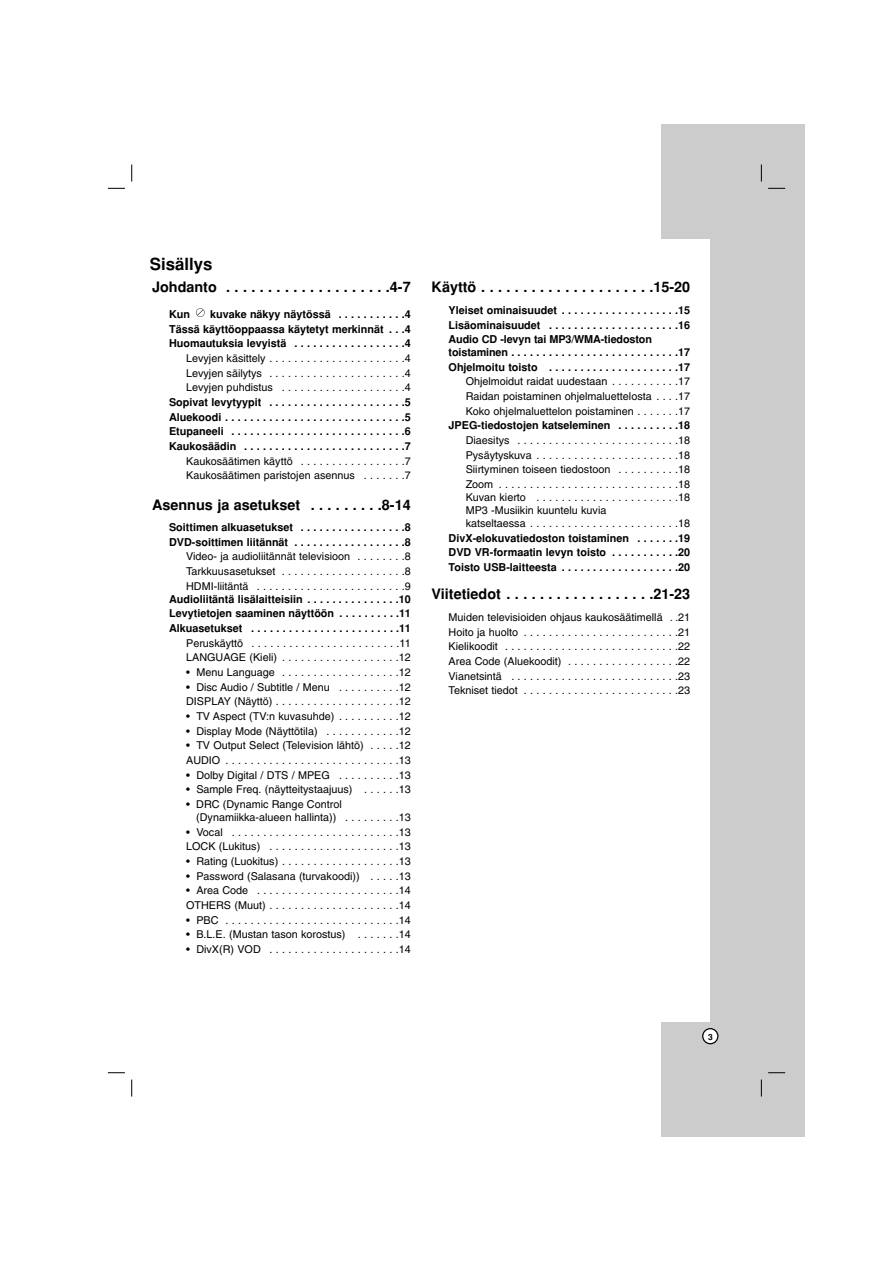
<style>
.page{position:relative;width:893px;height:1263px;background:#fff}
.page>*{position:absolute;margin:0;border:0;box-sizing:border-box;transform-origin:0 0}
.t1{font:700 16.8px "Helvetica";color:#000}
.t2{font:700 14.4px "Helvetica";color:#000}
.t3{font:10.8px/14.7px "Helvetica";color:#000}
.t4{font:700 10.8px/14.7px "Helvetica";color:#000;text-align:justify}
.t5{font:700 8.4px "Helvetica";color:#000}
</style>
<div class="page">
<div style="left:660px;top:124px;width:144px;height:1013px;background:#ccc"></div>
<div style="left:600px;top:239px;width:110px;height:783px;background:#fff"></div>
<svg style="left:131px;top:165px;width:1px;height:17px"></svg>
<svg style="left:761px;top:165px;width:1px;height:17px"></svg>
<svg style="left:131px;top:1080px;width:1px;height:17px"></svg>
<svg style="left:761px;top:1080px;width:1px;height:17px"></svg>
<svg style="left:108px;top:188px;width:17px;height:1px"></svg>
<svg style="left:768px;top:188px;width:17px;height:1px"></svg>
<svg style="left:108px;top:1072px;width:17px;height:1px"></svg>
<svg style="left:768px;top:1072px;width:17px;height:1px"></svg>
<svg style="left:702px;top:1028px;width:16px;height:16px"></svg>
<svg style="left:196px;top:308px;width:9px;height:9px"></svg>
<h1 class="t1" style="left:150px;top:258px;width:64px">Sisällys</h1>
<h2 class="t2" style="left:152px;top:282px;width:260px">Johdanto . . . . . . . . . . . . . . . . . . . .4-7</h2>
<p class="t4" style="left:169px;top:308px;width:22px">Kun</p>
<p class="t4" style="left:169px;top:308px;width:243px;text-indent:41px">kuvake näkyy näytössä . . . . . . . . . . .4<br>Tässä käyttöoppaassa käytetyt merkinnät . . .4<br>Huomautuksia levyistä . . . . . . . . . . . . . . . . . .4</p>
<p class="t3" style="left:186px;top:352px;width:226px;text-align:justify">Levyjen käsittely . . . . . . . . . . . . . . . . . . . . . .4<br>Levyjen säilytys . . . . . . . . . . . . . . . . . . . . . .4<br>Levyjen puhdistus . . . . . . . . . . . . . . . . . . . .4</p>
<p class="t4" style="left:169px;top:396px;width:243px">Sopivat levytyypit . . . . . . . . . . . . . . . . . . . . . .5<br>Aluekoodi . . . . . . . . . . . . . . . . . . . . . . . . . . . . .5<br>Etupaneeli . . . . . . . . . . . . . . . . . . . . . . . . . . . .6<br>Kaukosäädin . . . . . . . . . . . . . . . . . . . . . . . . . .7</p>
<p class="t3" style="left:186px;top:455px;width:226px">Kaukosäätimen käyttö . . . . . . . . . . . . . . . . .7<br>Kaukosäätimen paristojen asennus . . . . . . .7</p>
<h2 class="t2" style="left:152px;top:499px;width:260px">Asennus ja asetukset . . . . . . . . .8-14</h2>
<p class="t4" style="left:169px;top:521px;width:243px">Soittimen alkuasetukset . . . . . . . . . . . . . . . . .8<br>DVD-soittimen liitännät . . . . . . . . . . . . . . . . . .8</p>
<p class="t3" style="left:186px;top:550px;width:226px;text-align:justify">Video- ja audioliitännät televisioon . . . . . . . .8<br>Tarkkuusasetukset . . . . . . . . . . . . . . . . . . . .8<br>HDMI-liitäntä . . . . . . . . . . . . . . . . . . . . . . . .9</p>
<p class="t4" style="left:169px;top:593px;width:243px">Audioliitäntä lisälaitteisiin . . . . . . . . . . . . . . .10<br>Levytietojen saaminen näyttöön . . . . . . . . . .11<br>Alkuasetukset . . . . . . . . . . . . . . . . . . . . . . . .11</p>
<p class="t3" style="left:186px;top:637px;width:226px">Peruskäyttö . . . . . . . . . . . . . . . . . . . . . . . .11<br>LANGUAGE (Kieli) . . . . . . . . . . . . . . . . . . .12</p>
<p class="t3" style="left:186px;top:666px;width:226px">• Menu Language . . . . . . . . . . . . . . . . . . .12</p>
<p class="t3" style="left:186px;top:681px;width:226px">• Disc Audio / Subtitle / Menu . . . . . . . . . .12<br>DISPLAY (Näyttö) . . . . . . . . . . . . . . . . . . . .12</p>
<p class="t3" style="left:186px;top:710px;width:226px">• TV Aspect (TV:n kuvasuhde) . . . . . . . . . .12</p>
<p class="t3" style="left:186px;top:725px;width:226px">• Display Mode (Näyttötila) . . . . . . . . . . . .12</p>
<p class="t3" style="left:186px;top:739px;width:226px">• TV Output Select (Television lähtö) . . . . .12<br>AUDIO . . . . . . . . . . . . . . . . . . . . . . . . . . . .13</p>
<p class="t3" style="left:186px;top:769px;width:226px">• Dolby Digital / DTS / MPEG . . . . . . . . . .13</p>
<p class="t3" style="left:186px;top:783px;width:226px">• Sample Freq. (näytteitystaajuus) . . . . . .13</p>
<p class="t3" style="left:196px;top:799px;width:216px;line-height:12.9px;text-indent:-10px">• DRC (Dynamic Range Control (Dynamiikka-alueen hallinta)) . . . . . . . . .13</p>
<p class="t3" style="left:186px;top:825px;width:226px">• Vocal . . . . . . . . . . . . . . . . . . . . . . . . . . .13<br>LOCK (Lukitus) . . . . . . . . . . . . . . . . . . . . .13</p>
<p class="t3" style="left:186px;top:855px;width:226px">• Rating (Luokitus) . . . . . . . . . . . . . . . . . . .13</p>
<p class="t3" style="left:186px;top:869px;width:226px">• Password (Salasana (turvakoodi)) . . . . .13</p>
<p class="t3" style="left:186px;top:884px;width:226px">• Area Code . . . . . . . . . . . . . . . . . . . . . . .14<br>OTHERS (Muut) . . . . . . . . . . . . . . . . . . . . .14</p>
<p class="t3" style="left:186px;top:913px;width:226px">• PBC . . . . . . . . . . . . . . . . . . . . . . . . . . . .14</p>
<p class="t3" style="left:186px;top:928px;width:226px">• B.L.E. (Mustan tason korostus) . . . . . . .14</p>
<p class="t3" style="left:186px;top:943px;width:226px">• DivX(R) VOD . . . . . . . . . . . . . . . . . . . . .14</p>
<h2 class="t2" style="left:431px;top:282px;width:260px">Käyttö . . . . . . . . . . . . . . . . . . . . .15-20</h2>
<p class="t4" style="left:448px;top:304px;width:243px">Yleiset ominaisuudet . . . . . . . . . . . . . . . . . . .15<br>Lisäominaisuudet . . . . . . . . . . . . . . . . . . . . .16<br>Audio CD -levyn tai MP3/WMA-tiedoston</p>
<p class="t4" style="left:448px;top:346px;width:243px">toistaminen . . . . . . . . . . . . . . . . . . . . . . . . . . .17<br>Ohjelmoitu toisto . . . . . . . . . . . . . . . . . . . . .17</p>
<p class="t3" style="left:465px;top:375px;width:226px;text-align:justify">Ohjelmoidut raidat uudestaan . . . . . . . . . . .17<br>Raidan poistaminen ohjelmaluettelosta . . . .17<br>Koko ohjelmaluettelon poistaminen . . . . . . .17</p>
<p class="t4" style="left:448px;top:419px;width:243px">JPEG-tiedostojen katseleminen . . . . . . . . . .18</p>
<p class="t3" style="left:465px;top:434px;width:226px;text-align:justify">Diaesitys . . . . . . . . . . . . . . . . . . . . . . . . . .18<br>Pysäytyskuva . . . . . . . . . . . . . . . . . . . . . . .18<br>Siirtyminen toiseen tiedostoon . . . . . . . . . .18<br>Zoom . . . . . . . . . . . . . . . . . . . . . . . . . . . . .18</p>
<p class="t3" style="left:465px;top:492px;width:226px;line-height:12.9px">Kuvan kierto . . . . . . . . . . . . . . . . . . . . . . .18<br>MP3 -Musiikin kuuntelu kuvia<br>katseltaessa . . . . . . . . . . . . . . . . . . . . . . . .18</p>
<p class="t4" style="left:448px;top:532px;width:243px">DivX-elokuvatiedoston toistaminen . . . . . . .19<br>DVD VR-formaatin levyn toisto . . . . . . . . . . .20<br>Toisto USB-laitteesta . . . . . . . . . . . . . . . . . . .20</p>
<h2 class="t2" style="left:431px;top:589px;width:260px">Viitetiedot . . . . . . . . . . . . . . . . . .21-23</h2>
<p class="t3" style="left:448px;top:611px;width:243px;text-align:justify">Muiden televisioiden ohjaus kaukosäätimellä . .21<br>Hoito ja huolto . . . . . . . . . . . . . . . . . . . . . . . . .21<br>Kielikoodit . . . . . . . . . . . . . . . . . . . . . . . . . . . .22<br>Area Code (Aluekoodit) . . . . . . . . . . . . . . . . . .22<br>Vianetsintä . . . . . . . . . . . . . . . . . . . . . . . . . . .23<br>Tekniset tiedot . . . . . . . . . . . . . . . . . . . . . . . . .23</p>
<p class="t5" style="left:708px;top:1034px;width:6px">3</p>
</div>
